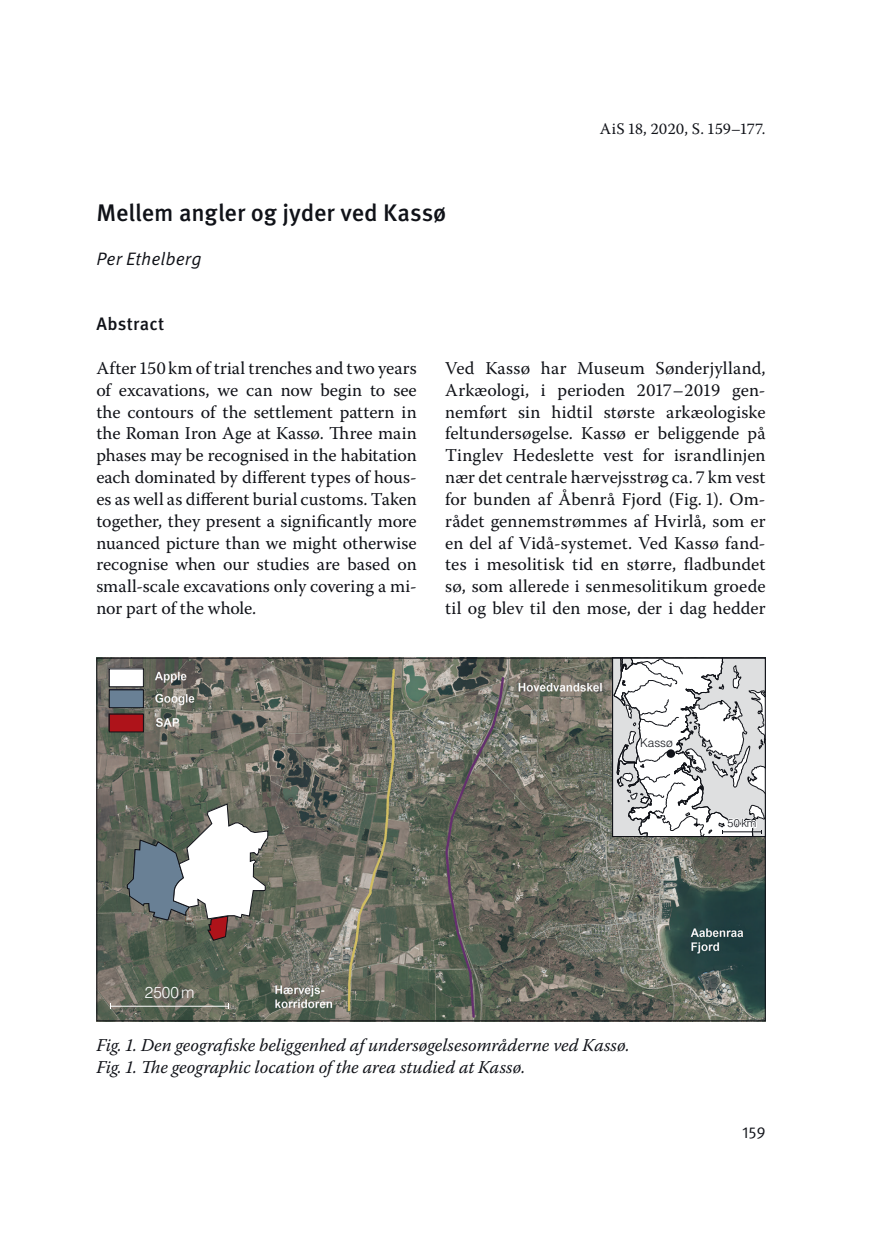
<style>
.page{position:relative;width:896px;height:1248px;background:#fff}
.page>*{position:absolute;margin:0;border:0;box-sizing:border-box;transform-origin:0 0}
.AIS_Ü1{font:500 24px "Meta Pro";letter-spacing:-.005em;color:#101218}
.AIS_Hauptext_ohne_Ei{font:18px/21.8px "Warnock Pro";color:#101218;text-align:justify}
.AIS_Abbild{font:italic 18px "Warnock Pro";color:#101218}
.AIS_Ü3_Autor{font:18px "Meta Pro Norm Ita";letter-spacing:.005em;color:#101218}
.AIS_Ü2{font:500 18px "Meta Pro";letter-spacing:.015em;color:#101218}
.t1{font:16px "Warnock Pro";letter-spacing:.005em;color:#101218}
.t2{font:300 16px "Swiss 721 BT";color:#fff}
.t3{font:16px "Meta Pro Norm";color:#101218}
.t4{font:300 12px "Swiss 721 BT";color:#101218}
.t5{font:300 11.4px "Swiss 721 BT";color:#101218}
</style>
<div class="page">
<img style="left:98px;top:659px;width:665px;height:360px">
<svg style="left:612px;top:657px;width:154px;height:180px"></svg>
<hr style="left:111px;top:1005px;width:118px;height:1px;background:#fff">
<div style="left:109px;top:689px;width:34px;height:18px;background:#698095"></div>
<div style="left:109px;top:689px;width:35px;height:19px;border:1px solid #101218"></div>
<div style="left:109px;top:669px;width:34px;height:17px;background:#fff"></div>
<div style="left:109px;top:668px;width:35px;height:19px;border:1px solid #101218"></div>
<div style="left:109px;top:714px;width:34px;height:18px;background:#ae131a"></div>
<div style="left:109px;top:713px;width:35px;height:19px;border:1px solid #101218"></div>
<svg style="left:127px;top:803px;width:141px;height:137px"></svg>
<p class="AIS_Ü1" style="left:96px;top:194px;width:351px">Mellem angler og jyder ved Kassø</p>
<p class="AIS_Ü3_Autor" style="left:96px;top:245px;width:107px">Per Ethelberg</p>
<p class="t1" style="left:600px;top:119px;width:167px">AiS 18, 2020, S. 159–177.</p>
<p class="AIS_Ü2" style="left:96px;top:310px;width:70px">Abstract</p>
<p class="AIS_Hauptext_ohne_Ei" style="left:96px;top:357px;width:322px">After 150km of trial trenches and two years of excavations, we can now begin to see the contours of the settlement pattern in the Roman Iron Age at Kassø. Three main phases may be recognised in the habitation each dominated by different types of hous&shy;es as well as different burial customs. Taken together, they present a significantly more nuanced picture than we might otherwise recognise when our studies are based on small-scale excavations only covering a mi&shy;nor part of the whole.</p>
<p class="AIS_Hauptext_ohne_Ei" style="left:445px;top:357px;width:322px">Ved Kassø har Museum Sønderjylland, Arkæologi, i perioden 2017–2019 gen&shy;nemført sin hidtil største arkæologiske feltundersøgelse. Kassø er beliggende på Tinglev Hedeslette vest for israndlinjen nær det centrale hærvejsstrøg ca. 7km vest for bunden af Åbenrå Fjord (Fig. 1). Om&shy;rådet gennemstrømmes af Hvirlå, som er en del af Vidå-systemet. Ved Kassø fand&shy;tes i mesolitisk tid en større, fladbundet sø, som allerede i senmesolitikum groede til og blev til den mose, der i dag hedder</p>
<p class="t4" style="left:640px;top:735px;width:34px">Kassø</p>
<p class="t5" style="left:727px;top:816px;width:30px">50 km</p>
<p class="t2" style="left:145px;top:982px;width:51px">2500 m</p>
<p class="AIS_Abbild" style="left:96px;top:1034px;width:535px">Fig. 1. Den geografiske beliggenhed af undersøgelsesområderne ved Kassø.</p>
<p class="AIS_Abbild" style="left:96px;top:1055px;width:430px">Fig. 1. The geographic location of the area studied at Kassø.</p>
<p class="t3" style="left:742px;top:1120px;width:25px">159</p>
</div>
